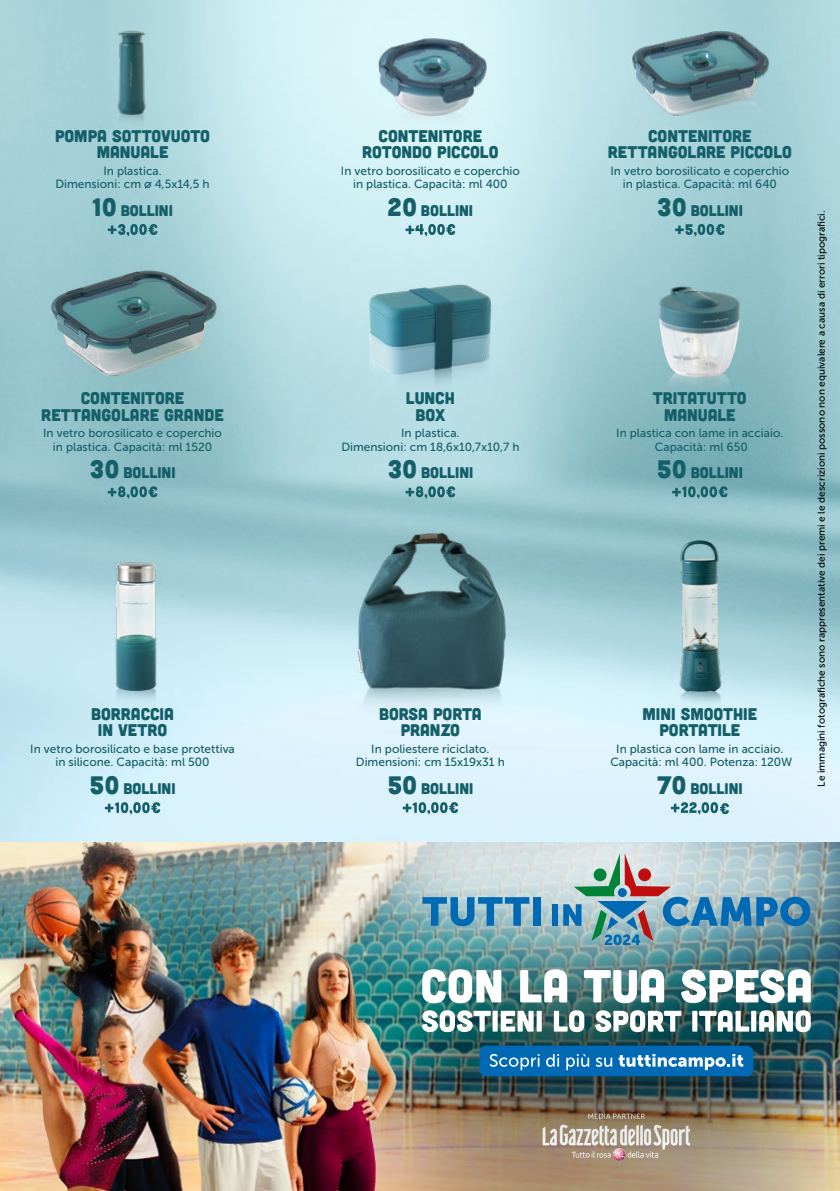
<style>
.page{position:relative;width:840px;height:1191px;background:#fff}
.page>*{position:absolute;margin:0;border:0;box-sizing:border-box;transform-origin:0 0}
.t1{font:16.8px/16.8px "Cubano";color:#145f68;text-align:center}
.t2{font:15.4px "Cubano";color:#145f68}
.t3{font:11.8px/13.6px "Museo Sans 500";color:#145f68;text-align:center}
.t4{font:10px "Museo Sans 500";color:#000}
.s1{font-size:25.2px}
</style>
<div class="page">
<img style="left:0;top:841px;width:296px;height:350px">
<div style="left:291px;top:860px;width:548px;height:331px;background:#000;opacity:.33"></div>
<div style="left:344px;top:890px;width:495px;height:287px;background:#000;opacity:.75"></div>
<div style="left:479px;top:1045px;width:273px;height:31px;background:#0069b4;border-radius:7px"></div>
<svg style="left:489px;top:1054px;width:50px;height:16px"></svg>
<svg style="left:546px;top:1054px;width:12px;height:12px"></svg>
<svg style="left:566px;top:1054px;width:23px;height:16px"></svg>
<svg style="left:595px;top:1057px;width:17px;height:9px"></svg>
<svg style="left:618px;top:1054px;width:124px;height:16px"></svg>
<div style="left:296px;top:688px;width:543px;height:344px;background:#fff;opacity:.88"></div>
<svg style="left:422px;top:897px;width:107px;height:29px;background:#5799bd"></svg>
<div style="left:533px;top:897px;width:7px;height:28px;background:#0069b4"></div>
<div style="left:552px;top:904px;width:6px;height:21px;background:#0069b4"></div>
<svg style="left:563px;top:853px;width:246px;height:92px;background:#8bacb8"></svg>
<img style="left:0;top:0;width:839px;height:841px">
<svg style="left:405px;top:224px;width:50px;height:12px"></svg>
<img style="left:365px;top:17px;width:130px;height:141px">
<svg style="left:674px;top:224px;width:50px;height:12px"></svg>
<img style="left:627px;top:13px;width:144px;height:133px">
<svg style="left:108px;top:486px;width:49px;height:12px"></svg>
<img style="left:14px;top:250px;width:237px;height:156px">
<svg style="left:105px;top:802px;width:55px;height:12px"></svg>
<img style="left:83px;top:539px;width:99px;height:216px">
<svg style="left:671px;top:486px;width:56px;height:12px"></svg>
<img style="left:652px;top:267px;width:94px;height:151px">
<svg style="left:670px;top:802px;width:58px;height:12px"></svg>
<img style="left:664px;top:529px;width:70px;height:232px">
<img style="left:350px;top:526px;width:160px;height:256px">
<svg style="left:402px;top:802px;width:56px;height:12px"></svg>
<svg style="left:405px;top:486px;width:50px;height:12px"></svg>
<img style="left:341px;top:271px;width:178px;height:164px">
<svg style="left:108px;top:224px;width:49px;height:12px"></svg>
<img style="left:111px;top:26px;width:43px;height:102px">
<svg style="left:143px;top:180px;width:10px;height:10px"></svg>
<h1 class="t1" style="left:55px;top:126px;width:156px">POMPA SOTTOVUOTO<br>MANUALE</h1>
<h2 class="t2" style="left:92px;top:201px;width:82px"><span class="s1">10</span> BOLLINI</h2>
<p class="t3" style="left:55px;top:164px;width:156px">In plastica.<br>Dimensioni: cm o 4,5x14,5 h</p>
<h1 class="t1" style="left:41px;top:389px;width:184px">CONTENITORE<br>RETTANGOLARE GRANDE</h1>
<h2 class="t2" style="left:89px;top:463px;width:87px"><span class="s1">30</span> BOLLINI</h2>
<p class="t3" style="left:43px;top:426px;width:180px">In vetro borosilicato e coperchio in plastica. Capacità: ml 1520</p>
<h1 class="t1" style="left:91px;top:704px;width:84px">BORRACCIA<br>IN VETRO</h1>
<h2 class="t2" style="left:89px;top:778px;width:87px"><span class="s1">50</span> BOLLINI</h2>
<p class="t3" style="left:30px;top:742px;width:206px">In vetro borosilicato e base protettiva in silicone. Capacità: ml 500</p>
<h1 class="t1" style="left:362px;top:126px;width:138px">CONTENITORE<br>ROTONDO PICCOLO</h1>
<h2 class="t2" style="left:387px;top:201px;width:87px"><span class="s1">20</span> BOLLINI</h2>
<p class="t3" style="left:341px;top:164px;width:180px">In vetro borosilicato e coperchio in plastica. Capacità: ml 400</p>
<h1 class="t1" style="left:405px;top:389px;width:50px">LUNCH<br>BOX</h1>
<h2 class="t2" style="left:387px;top:463px;width:87px"><span class="s1">30</span> BOLLINI</h2>
<p class="t3" style="left:341px;top:426px;width:179px">In plastica.<br>Dimensioni: cm 18,6x10,7x10,7 h</p>
<h1 class="t1" style="left:379px;top:704px;width:104px">BORSA PORTA<br>PRANZO</h1>
<h2 class="t2" style="left:387px;top:778px;width:87px"><span class="s1">50</span> BOLLINI</h2>
<p class="t3" style="left:356px;top:742px;width:150px">In poliestere riciclato.<br>Dimensioni: cm 15x19x31 h</p>
<h1 class="t1" style="left:607px;top:126px;width:185px">CONTENITORE<br>RETTANGOLARE PICCOLO</h1>
<h2 class="t2" style="left:656px;top:201px;width:87px"><span class="s1">30</span> BOLLINI</h2>
<p class="t3" style="left:610px;top:164px;width:180px">In vetro borosilicato e coperchio in plastica. Capacità: ml 640</p>
<h1 class="t1" style="left:652px;top:389px;width:95px">TRITATUTTO<br>MANUALE</h1>
<h2 class="t2" style="left:656px;top:463px;width:87px"><span class="s1">50</span> BOLLINI</h2>
<p class="t3" style="left:616px;top:426px;width:169px">In plastica con lame in acciaio.<br>Capacità: ml 650</p>
<h1 class="t1" style="left:642px;top:704px;width:116px">MINI SMOOTHIE<br>PORTATILE</h1>
<h2 class="t2" style="left:656px;top:778px;width:87px"><span class="s1">70</span> BOLLINI</h2>
<p class="t3" style="left:610px;top:742px;width:183px">In plastica con lame in acciaio.<br>Capacità: ml 400. Potenza: 120W</p>
<p class="t4" style="left:815px;top:786px;width:577px;rotate:-90deg">Le immagini fotografiche sono rappresentative dei premi e le descrizioni possono non equivalere a causa di errori tipografici.</p>
</div>
